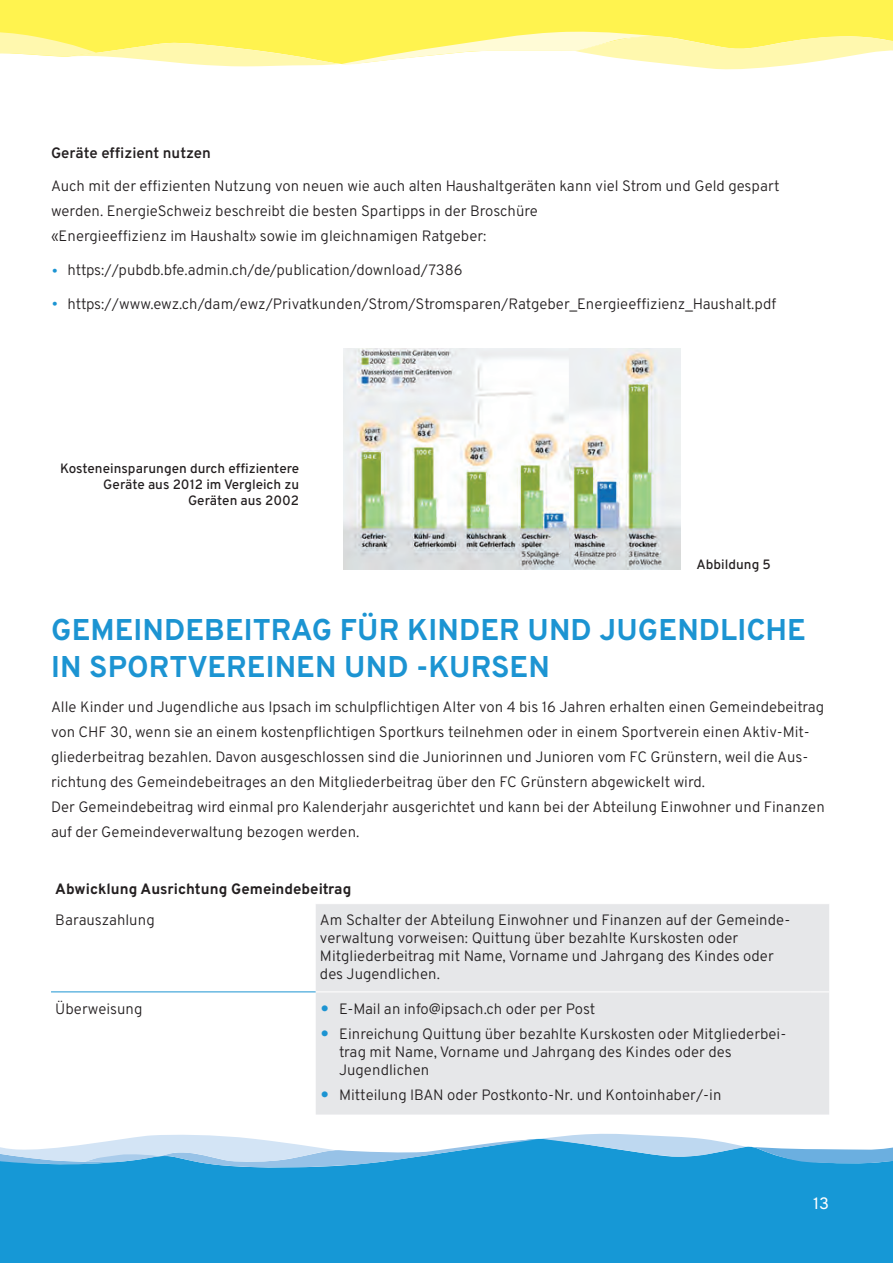
<style>
.page{position:relative;width:893px;height:1263px;background:#fff}
.page>*{position:absolute;margin:0;border:0;box-sizing:border-box;transform-origin:0 0}
.t1{font:700 30px/37px "Overpass";letter-spacing:.005em;color:#1c94d2}
.t2{font:16.5px "Overpass";color:#fff}
.t3{font:300 15px/25px "Overpass";color:#231f20}
.t4{font:700 15px "Overpass";color:#231f20}
.t5{font:600 15px "Overpass";color:#231f20}
.t6{font:500 13.5px/16px "Overpass";color:#231f20;text-align:right}
.s1{font-size:18px;color:#1c94d2}
</style>
<div class="page">
<div style="left:0;top:1167px;width:893px;height:96px;background:#1698d6"></div>
<svg style="left:0;top:1133px;width:893px;height:34px"></svg>
<div style="left:0;top:0;width:893px;height:29px;background:#fff34f"></div>
<svg style="left:0;top:29px;width:893px;height:41px"></svg>
<img style="left:343px;top:348px;width:337px;height:222px">
<div style="left:316px;top:904px;width:513px;height:210px;background:#e6e7e9"></div>
<hr style="left:51px;top:992px;width:265px;height:1px;background:#1c94d2">
<hr style="left:316px;top:991px;width:494px;height:1px;background:#fff">
<svg style="left:810px;top:991px;width:19px;height:1px"></svg>
<svg style="left:322px;top:1005px;width:6px;height:6px"></svg>
<svg style="left:322px;top:1030px;width:6px;height:6px"></svg>
<svg style="left:322px;top:1091px;width:6px;height:6px"></svg>
<p class="t5" style="left:51px;top:141px;width:161px">Geräte effizient nutzen</p>
<p class="t3" style="left:51px;top:173px;width:730px">Auch mit der effizienten Nutzung von neuen wie auch alten Haushaltgeräten kann viel Strom und Geld gespart werden. EnergieSchweiz beschreibt die besten Spartipps in der Broschüre<br>«Energieeffizienz im Haushalt» sowie im gleichnamigen Ratgeber:</p>
<p class="t3" style="left:51px;top:257px;width:413px"><span class="s1">•</span> https://pubdb.bfe.admin.ch/de/publication/download/7386</p>
<p class="t3" style="left:51px;top:290px;width:727px"><span class="s1">•</span> https://www.ewz.ch/dam/ewz/Privatkunden/Strom/Stromsparen/Ratgeber_Energieeffizienz_Haushalt.pdf</p>
<p class="t6" style="left:60px;top:460px;width:241px">Kosteneinsparungen durch effizientere<br>Geräte aus 2012 im Vergleich zu<br>Geräten aus 2002</p>
<p class="t6" style="left:696px;top:556px;width:76px">Abbildung 5</p>
<h1 class="t1" style="left:51px;top:610px;width:756px">GEMEINDEBEITRAG FÜR KINDER UND JUGENDLICHE<br>IN SPORTVEREINEN UND -KURSEN</h1>
<p class="t3" style="left:51px;top:693px;width:775px">Alle Kinder und Jugendliche aus Ipsach im schulpflichtigen Alter von 4 bis 16 Jahren erhalten einen Gemeindebeitrag von CHF 30, wenn sie an einem kostenpflichtigen Sportkurs teilnehmen oder in einem Sportverein einen Aktiv-Mit&shy;gliederbeitrag bezahlen. Davon ausgeschlossen sind die Juniorinnen und Junioren vom FC Grünstern, weil die Aus&shy;richtung des Gemeindebeitrages an den Mitgliederbeitrag über den FC Grünstern abgewickelt wird.<br>Der Gemeindebeitrag wird einmal pro Kalenderjahr ausgerichtet und kann bei der Abteilung Einwohner und Finanzen auf der Gemeindeverwaltung bezogen werden.</p>
<p class="t4" style="left:55px;top:876px;width:298px">Abwicklung Ausrichtung Gemeindebeitrag</p>
<p class="t3" style="left:55px;top:907px;width:101px">Barauszahlung</p>
<p class="t3" style="left:320px;top:911px;width:472px;line-height:18px">Am Schalter der Abteilung Einwohner und Finanzen auf der Gemeinde&shy;verwaltung vorweisen: Quittung über bezahlte Kurskosten oder Mitgliederbeitrag mit Name, Vorname und Jahrgang des Kindes oder des Jugendlichen.</p>
<p class="t3" style="left:55px;top:995px;width:89px">Überweisung</p>
<p class="t3" style="left:339px;top:995px;width:449px">E-Mail an info@ipsach.ch oder per Post<br>Einreichung Quittung über bezahlte Kurskosten oder Mitgliederbei-</p>
<p class="t3" style="left:339px;top:1042px;width:394px;line-height:18px">trag mit Name, Vorname und Jahrgang des Kindes oder des<br>Jugendlichen</p>
<p class="t3" style="left:339px;top:1081px;width:384px">Mitteilung IBAN oder Postkonto-Nr. und Kontoinhaber/-in</p>
<p class="t2" style="left:813px;top:1190px;width:18px">13</p>
</div>
